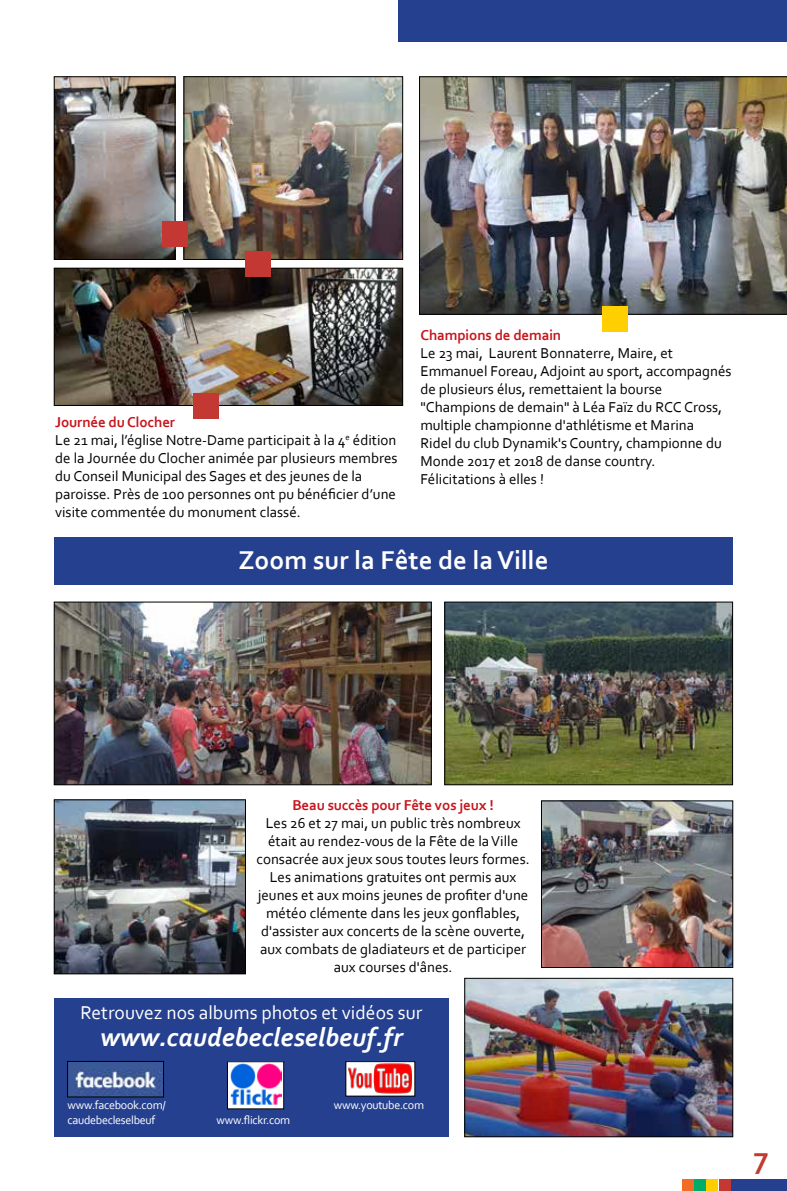
<style>
.page{position:relative;width:787px;height:1191px;background:#fff}
.page>*{position:absolute;margin:0;border:0;box-sizing:border-box;transform-origin:0 0}
.t1{font:700 31.5px "Corbel";color:#c33a32}
.t2{font:italic 700 27px "Corbel";color:#fff}
.t3{font:700 27px "Corbel";color:#fff}
.t4{font:19.5px "Corbel";color:#fff}
.t5{font:15px/18px "Corbel";color:#000}
.t6{font:700 15px "Corbel";letter-spacing:-.01em;color:#c6161d}
.t7{font:12px/14.4px "Corbel";letter-spacing:-.025em;color:#fff}
.s1{font-weight:700;color:#c6161d}
</style>
<div class="page">
<div style="left:399px;top:0;width:388px;height:42px;background:#25408f"></div>
<div style="left:731px;top:1179px;width:56px;height:12px;background:#25408f"></div>
<div style="left:719px;top:1179px;width:11px;height:12px;background:#c33832"></div>
<div style="left:694px;top:1179px;width:11px;height:12px;background:#00ad68"></div>
<div style="left:706px;top:1179px;width:12px;height:12px;background:#ffce00"></div>
<div style="left:682px;top:1179px;width:12px;height:12px;background:#f36c24"></div>
<div style="left:54px;top:998px;width:395px;height:139px;background:#25408f"></div>
<div style="left:227px;top:1061px;width:57px;height:47px;background:#fff"></div>
<img style="left:230px;top:1063px;width:51px;height:43px">
<div style="left:227px;top:1061px;width:57px;height:48px;border:1px solid #000"></div>
<svg style="left:411px;top:1063px;width:2px;height:31px"></svg>
<img style="left:348px;top:1063px;width:63px;height:31px">
<div style="left:346px;top:1061px;width:69px;height:35px;border:1px solid #000"></div>
<img style="left:69px;top:1063px;width:93px;height:32px">
<div style="left:67px;top:1061px;width:97px;height:36px;border:1px solid #000"></div>
<div style="left:54px;top:537px;width:679px;height:48px;background:#25408f"></div>
<img style="left:186px;top:78px;width:215px;height:180px">
<div style="left:184px;top:76px;width:219px;height:184px;border:1px solid #000"></div>
<img style="left:56px;top:79px;width:117px;height:179px">
<div style="left:54px;top:77px;width:121px;height:183px;border:1px solid #000"></div>
<img style="left:419px;top:77px;width:368px;height:237px">
<img style="left:56px;top:604px;width:373px;height:179px">
<div style="left:54px;top:602px;width:377px;height:183px;border:1px solid #000"></div>
<img style="left:446px;top:604px;width:284px;height:179px">
<div style="left:444px;top:602px;width:288px;height:183px;border:1px solid #000"></div>
<img style="left:543px;top:802px;width:188px;height:163px">
<div style="left:541px;top:800px;width:192px;height:167px;border:1px solid #000"></div>
<img style="left:56px;top:801px;width:188px;height:171px">
<div style="left:54px;top:799px;width:192px;height:175px;border:1px solid #000"></div>
<img style="left:466px;top:980px;width:265px;height:155px">
<div style="left:464px;top:978px;width:269px;height:159px;border:1px solid #000"></div>
<img style="left:56px;top:270px;width:345px;height:134px">
<div style="left:54px;top:268px;width:349px;height:138px;border:1px solid #000"></div>
<div style="left:246px;top:251px;width:25px;height:25px;background:#c33832"></div>
<div style="left:162px;top:221px;width:26px;height:26px;background:#c33832"></div>
<div style="left:193px;top:393px;width:26px;height:25px;background:#c33832"></div>
<div style="left:602px;top:306px;width:26px;height:26px;background:#ffcf01"></div>
<p class="t6" style="left:420px;top:325px;width:142px">Champions de demain</p>
<p class="t5" style="left:420px;top:343px;width:313px">Le 23 mai, Laurent Bonnaterre, Maire, et Emmanuel Foreau, Adjoint au sport, accompagnés de plusieurs élus, remettaient la bourse "Champions de demain" à Léa Faïz du RCC Cross, multiple championne d'athlétisme et Marina<br>Ridel du club Dynamik's Country, championne du Monde 2017 et 2018 de danse country.<br>Félicitations à elles !</p>
<p class="t5" style="left:55px;top:413px;width:344px"><span class="s1">Journée du Clocher<br></span>Le 21 mai, l’église Notre-Dame participait à la 4<sup>e</sup> édition de la Journée du Clocher animée par plusieurs membres du Conseil Municipal des Sages et des jeunes de la paroisse. Près de 100 personnes ont pu bénéficier d’une visite commentée du monument classé.</p>
<h2 class="t3" style="left:238px;top:543px;width:311px">Zoom sur la Fête de la Ville</h2>
<p class="t6" style="left:292px;top:796px;width:203px">Beau succès pour Fête vos jeux !</p>
<p class="t5" style="left:256px;top:814px;width:275px;text-align:center">Les 26 et 27 mai, un public très nombreux était au rendez-vous de la Fête de la Ville consacrée aux jeux sous toutes leurs formes.<br>Les animations gratuites ont permis aux jeunes et aux moins jeunes de profiter d'une météo clémente dans les jeux gonflables, d'assister aux concerts de la scène ouverte, aux combats de gladiateurs et de participer aux courses d'ânes.</p>
<h3 class="t4" style="left:80px;top:1000px;width:343px">Retrouvez nos albums photos et vidéos sur</h3>
<h2 class="t2" style="left:100px;top:1020px;width:304px">www.caudebecleselbeuf.fr</h2>
<p class="t7" style="left:68px;top:1097px;width:100px">www.facebook.com/ caudebecleselbeuf</p>
<p class="t7" style="left:216px;top:1112px;width:75px">www.flickr.com</p>
<p class="t7" style="left:334px;top:1097px;width:92px">www.youtube.com</p>
<h1 class="t1" style="left:753px;top:1138px;width:17px">7</h1>
</div>
